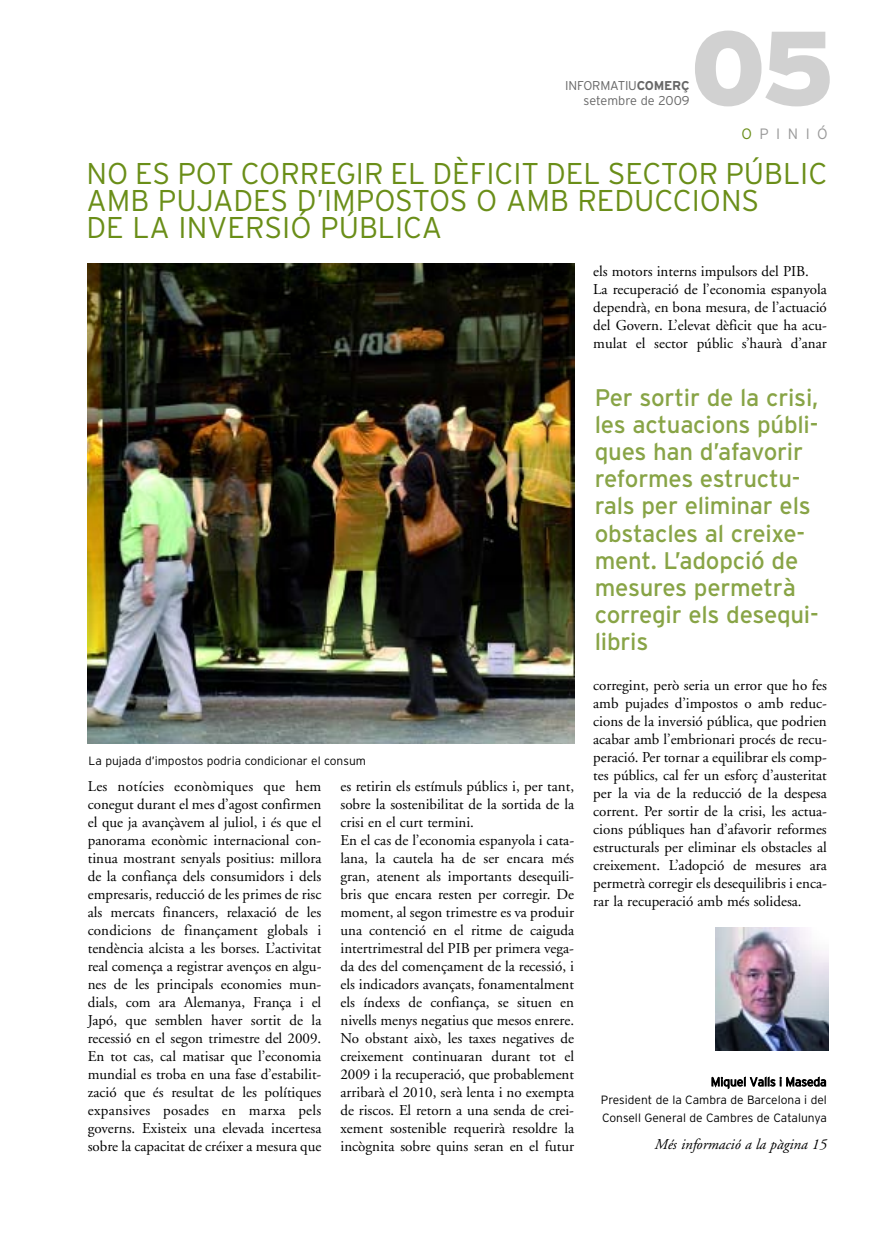
<style>
.page{position:relative;width:893px;height:1234px;background:#fff}
.page>*{position:absolute;margin:0;border:0;box-sizing:border-box;transform-origin:0 0}
.t1{font:900 105px "Interstate";color:#d1d1d1}
.t2{font:300 30px/27px "Interstate";color:#6a8e18}
.t3{font:24px/27px "Interstate";letter-spacing:-.01em;color:#88a446}
.t4{font:15px/18px "Adobe Garamond";color:#000;text-align:justify}
.t5{font:italic 15px "Adobe Garamond";color:#000}
.t6{font:300 15px "Interstate";letter-spacing:.5em;color:#999}
.t7{font:300 12.75px/15.3px "Interstate";letter-spacing:-.015em;color:#666;text-align:right}
.t8{font:300 12px/18.1px "Interstate";color:#000;text-align:justify}
.s1{font-weight:700}
.s2{color:#6a8e18}
</style>
<div class="page">
<img style="left:87px;top:263px;width:488px;height:481px">
<img style="left:715px;top:927px;width:114px;height:122px">
<h1 class="t1" style="left:691px;top:8px;width:146px">05</h1>
<p class="t7" style="left:565px;top:78px;width:126px">INFORMATIU<span class="s1">COMERÇ </span>setembre de 2009</p>
<p class="t6" style="left:741px;top:125px;width:88px"><span class="s2">O</span>PINIÓ</p>
<h2 class="t2" style="left:86px;top:160px;width:742px">NO ES POT CORREGIR EL DÈFICIT DEL SECTOR PÚBLIC<br>AMB PUJADES D’IMPOSTOS O AMB REDUCCIONS<br>DE LA INVERSIÓ PÚBLICA</h2>
<p class="t4" style="left:593px;top:263px;width:235px;text-align:left">els motors interns impulsors del PIB.<br>La recuperació de l’economia espanyola dependrà, en bona mesura, de l’actuació del Govern. L’elevat dèficit que ha acu&shy;mulat el sector públic s’haurà d’anar</p>
<p class="t8" style="left:89px;top:751px;width:279px">La pujada d’impostos podria condicionar el consum</p>
<p class="t4" style="left:88px;top:777px;width:235px">Les notícies econòmiques que hem conegut durant el mes d’agost confirmen el que ja avançàvem al juliol, i és que el panorama econòmic internacional con&shy;tinua mostrant senyals positius: millora de la confiança dels consumidors i dels empresaris, reducció de les primes de risc als mercats financers, relaxació de les condicions de finançament globals i tendència alcista a les borses. L’activitat real comença a registrar avenços en algu&shy;nes de les principals economies mun&shy;dials, com ara Alemanya, França i el Japó, que semblen haver sortit de la recessió en el segon trimestre del 2009.<br>En tot cas, cal matisar que l’economia mundial es troba en una fase d’estabilit&shy;zació que és resultat de les polítiques expansives posades en marxa pels governs. Existeix una elevada incertesa sobre la capacitat de créixer a mesura que</p>
<p class="t4" style="left:340px;top:777px;width:235px;text-align:left">es retirin els estímuls públics i, per tant, sobre la sostenibilitat de la sortida de la crisi en el curt termini.<br>En el cas de l’economia espanyola i cata&shy;lana, la cautela ha de ser encara més gran, atenent als importants desequili&shy;bris que encara resten per corregir. De moment, al segon trimestre es va produir una contenció en el ritme de caiguda intertrimestral del PIB per primera vega&shy;da des del començament de la recessió, i els indicadors avançats, fonamentalment els índexs de confiança, se situen en nivells menys negatius que mesos enrere.<br>No obstant això, les taxes negatives de creixement continuaran durant tot el 2009 i la recuperació, que probablement arribarà el 2010, serà lenta i no exempta de riscos. El retorn a una senda de crei&shy;xement sostenible requerirà resoldre la incògnita sobre quins seran en el futur</p>
<h3 class="t3" style="left:595px;top:384px;width:225px">Per sortir de la crisi, les actuacions públi&shy;ques han d’afavorir reformes estructu&shy;rals per eliminar els obstacles al creixe&shy;ment. L’adopció de mesures permetrà corregir els desequi&shy;libris</h3>
<p class="t4" style="left:593px;top:677px;width:235px">corregint, però seria un error que ho fes amb pujades d’impostos o amb reduc&shy;cions de la inversió pública, que podrien acabar amb l’embrionari procés de recu&shy;peració. Per tornar a equilibrar els comp&shy;tes públics, cal fer un esforç d’austeritat per la via de la reducció de la despesa corrent. Per sortir de la crisi, les actua&shy;cions públiques han d’afavorir reformes estructurals per eliminar els obstacles al creixement. L’adopció de mesures ara permetrà corregir els desequilibris i enca&shy;rar la recuperació amb més solidesa.</p>
<p class="t8" style="left:601px;top:1072px;width:227px;text-indent:110px">Miquel Valls i Maseda President de la Cambra de Barcelona i del Consell General de Cambres de Catalunya</p>
<p class="t5" style="left:655px;top:1138px;width:174px">Més informació a la pàgina 15</p>
</div>
